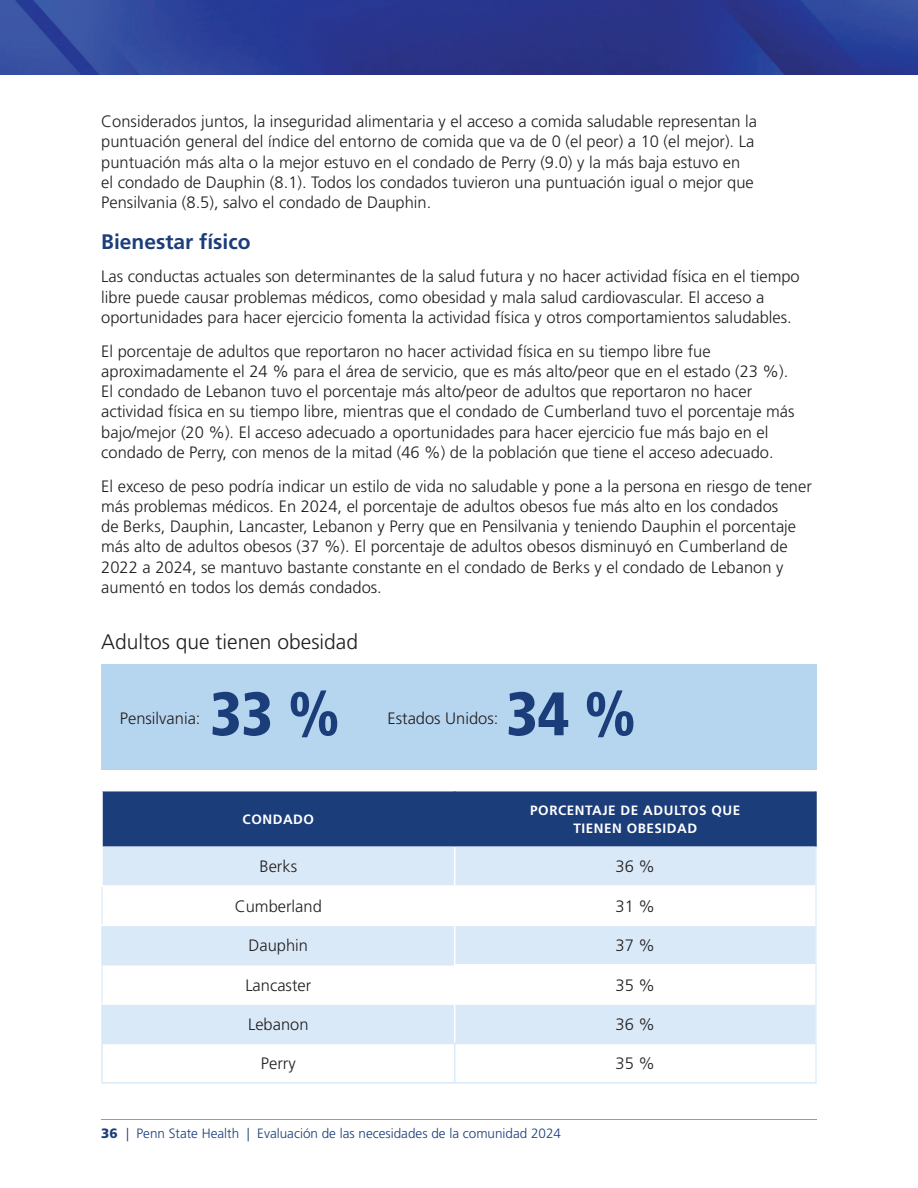
<style>
.page{position:relative;width:918px;height:1188px;background:#fff}
.page>*{position:absolute;margin:0;border:0;box-sizing:border-box;transform-origin:0 0}
.t1{font:900 condensed 61.35px "Frutiger LT Std";color:#1b3d7a}
.t2{font:300 21px "Frutiger LT Std";color:#231f20}
.t3{font:700 21px "Frutiger LT Std";color:#1b3d7a}
.t4{font:300 16.5px/20.2px "Frutiger LT Std";color:#231f20}
.t5{font:300 13.5px "Frutiger LT Std";color:#1b3d7a}
.t6{font:700 13.5px/18px "Frutiger LT Std";letter-spacing:.04em;color:#fff;text-align:center}
.s1{font-weight:900}
</style>
<div class="page">
<hr style="left:101px;top:1119px;width:716px;height:1px;background:#67a8db">
<img style="left:0;top:0;width:918px;height:74px">
<div style="left:101px;top:664px;width:716px;height:105px;background:#b6d6f0"></div>
<div style="left:103px;top:791px;width:712px;height:56px;background:#1b3d7a"></div>
<div style="left:103px;top:847px;width:712px;height:38px;background:#dae9f7"></div>
<svg style="left:103px;top:926px;width:712px;height:156px"></svg>
<hr style="left:101px;top:887px;width:2px;height:38px;background:#e2f0fa">
<hr style="left:101px;top:965px;width:2px;height:38px;background:#e2f0fa">
<hr style="left:815px;top:847px;width:2px;height:39px;background:#e2f0fa">
<hr style="left:815px;top:886px;width:2px;height:39px;background:#e2f0fa">
<hr style="left:815px;top:925px;width:2px;height:40px;background:#e2f0fa">
<hr style="left:815px;top:965px;width:2px;height:39px;background:#e2f0fa">
<hr style="left:815px;top:1004px;width:2px;height:39px;background:#e2f0fa">
<hr style="left:815px;top:1043px;width:2px;height:39px;background:#e2f0fa">
<hr style="left:454px;top:791px;width:1px;height:56px;background:#1b3d7a">
<hr style="left:815px;top:791px;width:2px;height:56px;background:#1b3d7a">
<hr style="left:454px;top:847px;width:1px;height:38px;background:#fff">
<hr style="left:454px;top:926px;width:1px;height:38px;background:#fff">
<hr style="left:454px;top:964px;width:361px;height:1px;background:#fff">
<hr style="left:454px;top:965px;width:1px;height:38px;background:#fff">
<hr style="left:101px;top:1003px;width:714px;height:2px;background:#fff">
<hr style="left:454px;top:1005px;width:1px;height:38px;background:#fff">
<hr style="left:101px;top:1082px;width:716px;height:2px;background:#dae9f7">
<hr style="left:101px;top:1044px;width:2px;height:38px;background:#dae9f7">
<hr style="left:454px;top:1044px;width:1px;height:38px;background:#dae9f7">
<hr style="left:101px;top:1005px;width:2px;height:38px;background:#dae9f7">
<hr style="left:101px;top:1043px;width:714px;height:1px;background:#dae9f7">
<hr style="left:101px;top:926px;width:2px;height:38px;background:#dae9f7">
<hr style="left:101px;top:964px;width:353px;height:1px;background:#dae9f7">
<p class="t4" style="left:101px;top:112px;width:657px">Considerados juntos, la inseguridad alimentaria y el acceso a comida saludable representan la puntuación general del índice del entorno de comida que va de 0 (el peor) a 10 (el mejor). La puntuación más alta o la mejor estuvo en el condado de Perry (9.0) y la más baja estuvo en<br>el condado de Dauphin (8.1). Todos los condados tuvieron una puntuación igual o mejor que Pensilvania (8.5), salvo el condado de Dauphin.</p>
<p class="t3" style="left:101px;top:232px;width:151px">Bienestar físico</p>
<p class="t4" style="left:101px;top:267px;width:700px">Las conductas actuales son determinantes de la salud futura y no hacer actividad física en el tiempo libre puede causar problemas médicos, como obesidad y mala salud cardiovascular. El acceso a oportunidades para hacer ejercicio fomenta la actividad física y otros comportamientos saludables.</p>
<p class="t4" style="left:101px;top:342px;width:695px">El porcentaje de adultos que reportaron no hacer actividad física en su tiempo libre fue aproximadamente el 24 % para el área de servicio, que es más alto/peor que en el estado (23 %).<br>El condado de Lebanon tuvo el porcentaje más alto/peor de adultos que reportaron no hacer actividad física en su tiempo libre, mientras que el condado de Cumberland tuvo el porcentaje más bajo/mejor (20 %). El acceso adecuado a oportunidades para hacer ejercicio fue más bajo en el condado de Perry, con menos de la mitad (46 %) de la población que tiene el acceso adecuado.</p>
<p class="t4" style="left:101px;top:477px;width:712px">El exceso de peso podría indicar un estilo de vida no saludable y pone a la persona en riesgo de tener más problemas médicos. En 2024, el porcentaje de adultos obesos fue más alto en los condados<br>de Berks, Dauphin, Lancaster, Lebanon y Perry que en Pensilvania y teniendo Dauphin el porcentaje más alto de adultos obesos (37 %). El porcentaje de adultos obesos disminuyó en Cumberland de 2022 a 2024, se mantuvo bastante constante en el condado de Berks y el condado de Lebanon y aumentó en todos los demás condados.</p>
<p class="t2" style="left:101px;top:632px;width:258px">Adultos que tienen obesidad</p>
<p class="t4" style="left:120px;top:709px;width:82px">Pensilvania:</p>
<h1 class="t1" style="left:210px;top:678px;width:132px">33 %</h1>
<p class="t4" style="left:388px;top:709px;width:112px">Estados Unidos:</p>
<h1 class="t1" style="left:506px;top:678px;width:132px">34 %</h1>
<p class="t6" style="left:243px;top:811px;width:73px">CONDADO</p>
<p class="t6" style="left:530px;top:802px;width:212px">PORCENTAJE DE ADULTOS QUE<br>TIENEN OBESIDAD</p>
<p class="t4" style="left:260px;top:857px;width:39px">Berks</p>
<p class="t4" style="left:616px;top:857px;width:41px">36 %</p>
<p class="t4" style="left:235px;top:897px;width:89px">Cumberland</p>
<p class="t4" style="left:616px;top:897px;width:41px">31 %</p>
<p class="t4" style="left:249px;top:936px;width:61px">Dauphin</p>
<p class="t4" style="left:616px;top:936px;width:41px">37 %</p>
<p class="t4" style="left:245px;top:976px;width:67px">Lancaster</p>
<p class="t4" style="left:616px;top:976px;width:41px">35 %</p>
<p class="t4" style="left:248px;top:1015px;width:62px">Lebanon</p>
<p class="t4" style="left:616px;top:1015px;width:41px">36 %</p>
<p class="t4" style="left:261px;top:1054px;width:36px">Perry</p>
<p class="t4" style="left:616px;top:1054px;width:41px">35 %</p>
<p class="t5" style="left:101px;top:1128px;width:461px"><span class="s1">36</span> | Penn State Health | Evaluación de las necesidades de la comunidad 2024</p>
</div>
